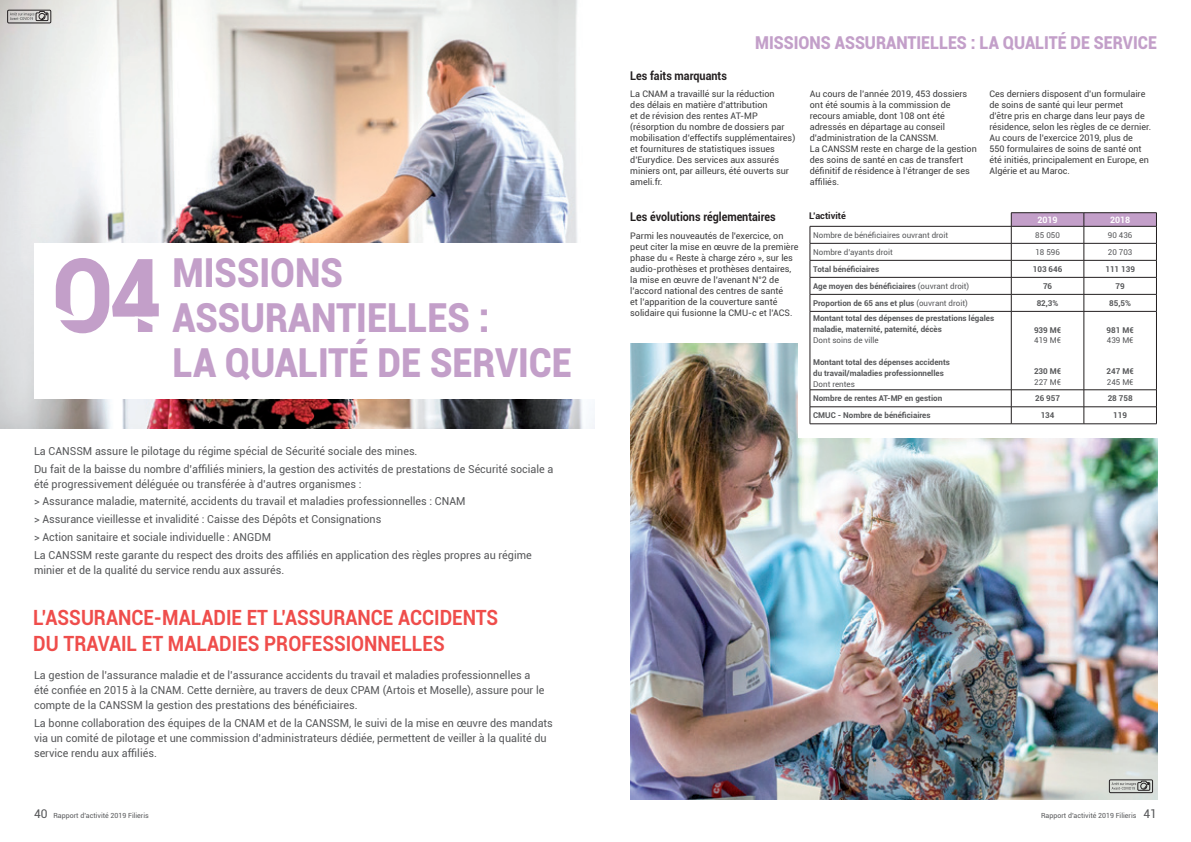
<style>
.page{position:relative;width:1191px;height:842px;background:#fff}
.page>*{position:absolute;margin:0;border:0;box-sizing:border-box;transform-origin:0 0}
.t1{font:900 102.4px "Roboto";color:#c39fc9;scale:.86 1}
.t2{font:900 40px/45px "Roboto";color:#c39fc9;scale:.9 1}
.titre_1{font:700 21px/26px "Roboto";color:#ef4d4b;scale:.9 1}
.t3{font:900 17.8px "Roboto";color:#c39fc9;scale:.9 1}
.titre_2{font:700 12px "Roboto";color:#231f20;scale:.9 1}
.t4{font:11px/15px "Roboto";color:#57585a}
.t5{font:700 9.2px "Roboto";color:#231f20}
.courant{font:9px/11px "Roboto";color:#3e3e3f}
.t6{font:700 8.8px "Roboto";color:#fff}
.t7{font:700 8px/11px "Roboto";color:#57585a}
.t8{font:8px "Roboto";color:#57585a}
.t9{font:7px "Roboto";color:#57585a}
.s1{font-weight:400}
.s2{font-size:12px}
</style>
<div class="page">
<img style="left:0;top:0;width:595px;height:429px">
<div style="left:34px;top:244px;width:619px;height:155px;background:#fff"></div>
<div style="left:7px;top:10px;width:44px;height:13px;border:1px solid #231f20"></div>
<svg style="left:10px;top:11px;width:38px;height:10px"></svg>
<img style="left:630px;top:344px;width:527px;height:455px">
<div style="left:798px;top:325px;width:365px;height:113px;background:#fff"></div>
<hr style="left:810px;top:243px;width:201px;height:1px;background:#231f20">
<hr style="left:810px;top:260px;width:201px;height:1px;background:#231f20">
<hr style="left:810px;top:277px;width:201px;height:1px;background:#231f20">
<hr style="left:810px;top:294px;width:201px;height:1px;background:#231f20">
<hr style="left:810px;top:311px;width:201px;height:1px;background:#231f20">
<hr style="left:1011px;top:311px;width:72px;height:1px;background:#231f20">
<hr style="left:1011px;top:311px;width:1px;height:79px;background:#231f20">
<hr style="left:1083px;top:311px;width:73px;height:1px;background:#231f20">
<hr style="left:1083px;top:311px;width:1px;height:79px;background:#231f20">
<hr style="left:810px;top:390px;width:201px;height:1px;background:#231f20">
<hr style="left:1011px;top:390px;width:72px;height:1px;background:#231f20">
<hr style="left:1083px;top:390px;width:73px;height:1px;background:#231f20">
<hr style="left:810px;top:407px;width:201px;height:1px;background:#231f20">
<hr style="left:1011px;top:407px;width:72px;height:1px;background:#231f20">
<svg style="left:1011px;top:390px;width:1px;height:34px"></svg>
<hr style="left:1083px;top:407px;width:73px;height:1px;background:#231f20">
<svg style="left:1083px;top:390px;width:1px;height:34px"></svg>
<hr style="left:810px;top:226px;width:201px;height:1px;background:#231f20">
<svg style="left:809px;top:226px;width:1px;height:85px"></svg>
<hr style="left:809px;top:311px;width:1px;height:79px;background:#231f20">
<hr style="left:1156px;top:311px;width:1px;height:79px;background:#231f20">
<svg style="left:809px;top:390px;width:1px;height:34px"></svg>
<svg style="left:1156px;top:390px;width:1px;height:34px"></svg>
<hr style="left:810px;top:424px;width:201px;height:1px;background:#231f20">
<hr style="left:1011px;top:424px;width:72px;height:1px;background:#231f20">
<hr style="left:1083px;top:424px;width:73px;height:1px;background:#231f20">
<svg style="left:1011px;top:213px;width:146px;height:98px"></svg>
<hr style="left:1011px;top:226px;width:72px;height:1px;background:#231f20">
<hr style="left:1083px;top:226px;width:73px;height:1px;background:#231f20">
<div style="left:1109px;top:780px;width:43px;height:13px;border:1px solid #231f20"></div>
<svg style="left:1111px;top:781px;width:39px;height:10px"></svg>
<svg style="left:56px;top:258px;width:53px;height:75px"></svg>
<p class="titre_2" style="left:630px;top:67px;width:109px">Les faits marquants</p>
<p class="t3" style="left:755px;top:31px;width:448px">MISSIONS ASSURANTIELLES : LA QUALITÉ DE SERVICE</p>
<p class="t1" style="left:110px;top:223px;width:61px">4</p>
<p class="t2" style="left:172px;top:249px;width:445px">MISSIONS<br>ASSURANTIELLES :<br>LA QUALITÉ DE SERVICE</p>
<p class="t4" style="left:34px;top:443px;width:385px">La CANSSM assure le pilotage du régime spécial de Sécurité sociale des mines.</p>
<p class="t4" style="left:34px;top:461px;width:521px">Du fait de la baisse du nombre d’affiliés miniers, la gestion des activités de prestations de Sécurité sociale a été progressivement déléguée ou transférée à d’autres organismes :</p>
<p class="t4" style="left:34px;top:494px;width:433px">&gt; Assurance maladie, maternité, accidents du travail et maladies professionnelles : CNAM</p>
<p class="t4" style="left:34px;top:511px;width:349px">&gt; Assurance vieillesse et invalidité : Caisse des Dépôts et Consignations</p>
<p class="t4" style="left:34px;top:529px;width:238px">&gt; Action sanitaire et sociale individuelle : ANGDM</p>
<p class="t4" style="left:34px;top:547px;width:499px">La CANSSM reste garante du respect des droits des affiliés en application des règles propres au régime minier et de la qualité du service rendu aux assurés.</p>
<p class="titre_1" style="left:33px;top:604px;width:518px">L’ASSURANCE-MALADIE ET L’ASSURANCE ACCIDENTS<br>DU TRAVAIL ET MALADIES PROFESSIONNELLES</p>
<p class="t4" style="left:34px;top:667px;width:512px">La gestion de l’assurance maladie et de l’assurance accidents du travail et maladies professionnelles a été confiée en 2015 à la CNAM. Cette dernière, au travers de deux CPAM (Artois et Moselle), assure pour le compte de la CANSSM la gestion des prestations des bénéficiaires.</p>
<p class="t4" style="left:34px;top:715px;width:520px">La bonne collaboration des équipes de la CNAM et de la CANSSM, le suivi de la mise en œuvre des mandats via un comité de pilotage et une commission d’administrateurs dédiée, permettent de veiller à la qualité du service rendu aux affiliés.</p>
<p class="courant" style="left:630px;top:88px;width:167px">La CNAM a travaillé sur la réduction<br>des délais en matière d’attribution<br>et de révision des rentes AT-MP (résorption du nombre de dossiers par mobilisation d’effectifs supplémentaires) et fournitures de statistiques issues d’Eurydice. Des services aux assurés miniers ont, par ailleurs, été ouverts sur ameli.fr.</p>
<p class="courant" style="left:810px;top:88px;width:159px">Au cours de l’année 2019, 453 dossiers ont été soumis à la commission de recours amiable, dont 108 ont été adressés en départage au conseil d’administration de la CANSSM.</p>
<p class="courant" style="left:810px;top:143px;width:168px">La CANSSM reste en charge de la gestion des soins de santé en cas de transfert définitif de résidence à l’étranger de ses affiliés.</p>
<p class="courant" style="left:989px;top:88px;width:163px">Ces derniers disposent d’un formulaire de soins de santé qui leur permet<br>d’être pris en charge dans leur pays de résidence, selon les règles de ce dernier.<br>Au cours de l’exercice 2019, plus de<br>550 formulaires de soins de santé ont été initiés, principalement en Europe, en Algérie et au Maroc.</p>
<p class="titre_2" style="left:630px;top:208px;width:163px">Les évolutions réglementaires</p>
<p class="t5" style="left:809px;top:209px;width:38px">L’activité</p>
<p class="t6" style="left:1037px;top:213px;width:22px">2019</p>
<p class="t6" style="left:1110px;top:213px;width:22px">2018</p>
<p class="courant" style="left:630px;top:229px;width:170px">Parmi les nouveautés de l’exercice, on peut citer la mise en œuvre de la première phase du « Reste à charge zéro », sur les audio-prothèses et prothèses dentaires, la mise en œuvre de l’avenant N°2 de l’accord national des centres de santé<br>et l’apparition de la couverture santé solidaire qui fusionne la CMU-c et l’ACS.</p>
<p class="t8" style="left:813px;top:229px;width:137px">Nombre de bénéficiaires ouvrant droit</p>
<p class="t8" style="left:1035px;top:229px;width:26px">85 050</p>
<p class="t8" style="left:1108px;top:229px;width:26px">90 436</p>
<p class="t8" style="left:813px;top:246px;width:81px">Nombre d’ayants droit</p>
<p class="t8" style="left:1035px;top:246px;width:26px">18 596</p>
<p class="t8" style="left:1108px;top:246px;width:26px">20 703</p>
<p class="t7" style="left:813px;top:263px;width:68px">Total bénéficiaires</p>
<p class="t7" style="left:1032px;top:263px;width:31px">103 646</p>
<p class="t7" style="left:1105px;top:263px;width:31px">111 139</p>
<p class="t7" style="left:813px;top:280px;width:158px">Age moyen des bénéficiaires <span class="s1">(ouvrant droit)</span></p>
<p class="t7" style="left:1043px;top:280px;width:11px">76</p>
<p class="t7" style="left:1115px;top:280px;width:11px">79</p>
<p class="t7" style="left:813px;top:297px;width:156px">Proportion de 65 ans et plus <span class="s1">(ouvrant droit)</span></p>
<p class="t7" style="left:1036px;top:297px;width:23px">82,3%</p>
<p class="t7" style="left:1109px;top:297px;width:23px">85,5%</p>
<p class="t7" style="left:813px;top:312px;width:183px">Montant total des dépenses de prestations légales maladie, maternité, paternité, décès<br><span class="s1">Dont soins de ville</span></p>
<p class="t7" style="left:813px;top:356px;width:138px">Montant total des dépenses accidents du travail/maladies professionnelles<br><span class="s1">Dont rentes</span></p>
<p class="t7" style="left:1034px;top:324px;width:29px">939 M€</p>
<p class="t8" style="left:1034px;top:335px;width:28px">419 M€</p>
<p class="t7" style="left:1034px;top:366px;width:29px;line-height:10.4px">230 M€<br><span class="s1">227 M€</span></p>
<p class="t7" style="left:1106px;top:324px;width:29px">981 M€</p>
<p class="t8" style="left:1106px;top:335px;width:28px">439 M€</p>
<p class="t7" style="left:1106px;top:366px;width:29px;line-height:10.4px">247 M€<br><span class="s1">245 M€</span></p>
<p class="t7" style="left:813px;top:393px;width:130px">Nombre de rentes AT-MP en gestion</p>
<p class="t7" style="left:1035px;top:393px;width:26px">26 957</p>
<p class="t7" style="left:1107px;top:393px;width:26px">28 758</p>
<p class="t7" style="left:813px;top:410px;width:119px">CMUC - Nombre de bénéficiaires</p>
<p class="t7" style="left:1040px;top:410px;width:15px">134</p>
<p class="t7" style="left:1113px;top:410px;width:15px">119</p>
<p class="t9" style="left:34px;top:811px;width:116px"><span class="s2">40</span> Rapport d’activité 2019 Filieris</p>
<p class="t9" style="left:1041px;top:811px;width:117px">Rapport d’activité 2019 Filieris <span class="s2">41</span></p>
</div>
